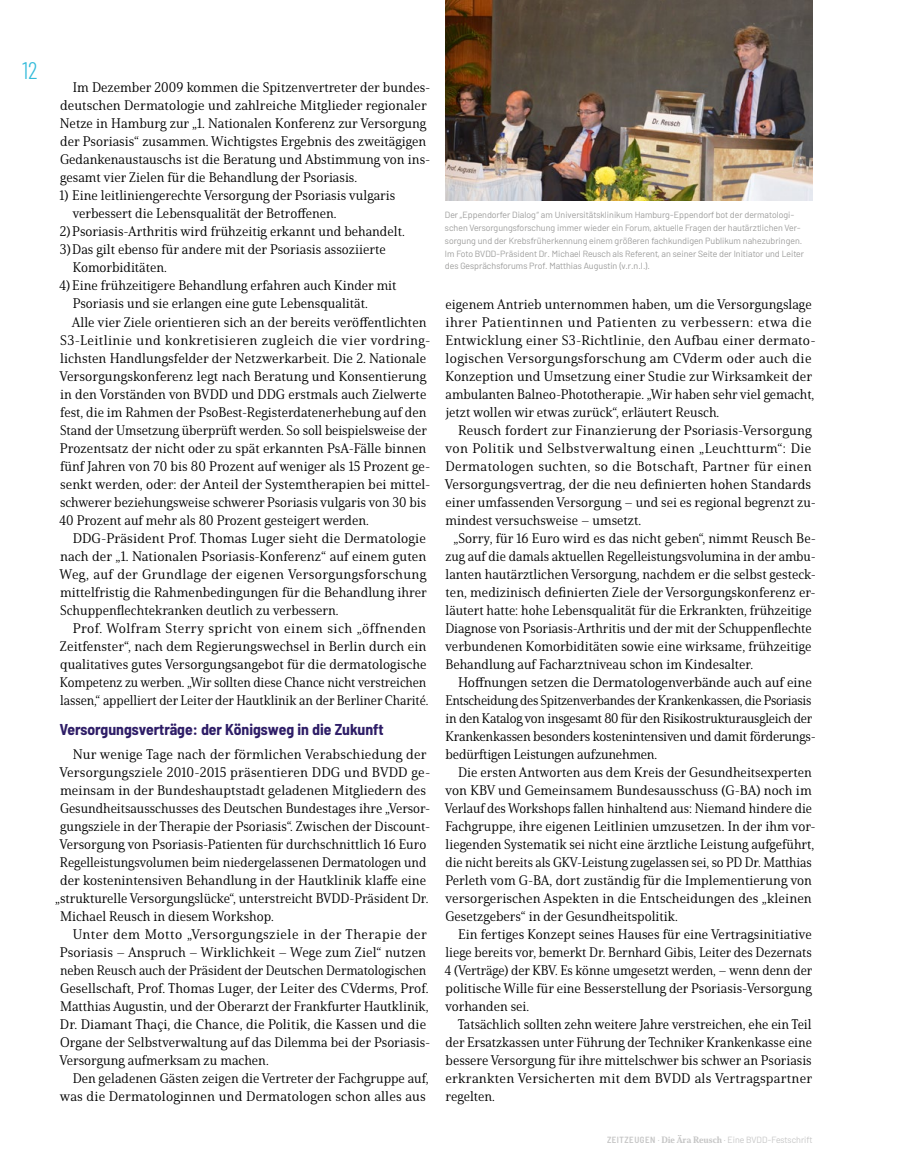
<style>
.page{position:relative;width:906px;height:1174px;background:#fff}
.page>*{position:absolute;margin:0;border:0;box-sizing:border-box;transform-origin:0 0}
.t1{font:300 24px "Barlow Condensed";color:#34bbda}
.t2{font:700 semi-condensed 15.75px "Barlow";color:#2e1d67}
.t3{font:13.5px/18px "Solitas Serif Nor Reg";color:#000}
.t4{font:13.5px "Solitas Serif Nor Reg";letter-spacing:.03em;color:#000}
.t5{font:13.5px "Solitas Serif Nor Reg";letter-spacing:.025em;color:#000}
.t6{font:9px/12.8px "Barlow";color:#9d9d9c}
.t7{font:9px "Barlow";color:#c6c6c6}
.s1{font-weight:600;font-stretch:semi-condensed}
.s2{font-family:"Solitas Serif Nor Ex B"}
</style>
<div class="page">
<img style="left:445px;top:0;width:367px;height:200px">
<h1 class="t1" style="left:22px;top:53px;width:16px">12</h1>
<p class="t3" style="left:60px;top:79px;width:372px;text-indent:13px">Im Dezember 2009 kommen die Spitzenvertreter der bundes&shy;deutschen Dermatologie und zahlreiche Mitglieder regionaler Netze in Hamburg zur „1. Nationalen Konferenz zur Versorgung der Psoriasis“ zusammen. Wichtigstes Ergebnis des zweitägigen Gedankenaustauschs ist die Beratung und Abstimmung von ins&shy;gesamt vier Zielen für die Behandlung der Psoriasis.</p>
<p class="t3" style="left:60px;top:187px;width:337px">1) Eine leitliniengerechte Versorgung der Psoriasis vulgaris</p>
<p class="t3" style="left:72px;top:205px;width:266px">verbessert die Lebensqualität der Betroffenen.</p>
<p class="t3" style="left:60px;top:223px;width:346px">2)Psoriasis-Arthritis wird frühzeitig erkannt und behandelt.</p>
<p class="t3" style="left:60px;top:241px;width:327px">3)Das gilt ebenso für andere mit der Psoriasis assoziierte</p>
<p class="t3" style="left:73px;top:259px;width:96px">Komorbiditäten.</p>
<p class="t3" style="left:59px;top:277px;width:339px">4) Eine frühzeitigere Behandlung erfahren auch Kinder mit</p>
<p class="t3" style="left:73px;top:295px;width:296px">Psoriasis und sie erlangen eine gute Lebensqualität.</p>
<p class="t3" style="left:72px;top:313px;width:356px">Alle vier Ziele orientieren sich an der bereits veröffentlichten</p>
<p class="t4" style="left:60px;top:331px;width:372px">S3-Leitlinie und konkretisieren zugleich die vier vordring-</p>
<p class="t3" style="left:60px;top:349px;width:368px">lichsten Handlungsfelder der Netzwerkarbeit. Die 2. Nationale</p>
<p class="t3" style="left:59px;top:367px;width:368px">Versorgungskonferenz legt nach Beratung und Konsentierung</p>
<p class="t3" style="left:60px;top:385px;width:368px">in den Vorständen von BVDD und DDG erstmals auch Zielwerte</p>
<p class="t3" style="left:60px;top:403px;width:368px">fest, die im Rahmen der PsoBest-Registerdatenerhebung auf den</p>
<p class="t3" style="left:60px;top:421px;width:368px">Stand der Umsetzung überprüft werden. So soll beispielsweise der</p>
<p class="t3" style="left:60px;top:439px;width:368px">Prozentsatz der nicht oder zu spät erkannten PsA-Fälle binnen</p>
<p class="t3" style="left:60px;top:457px;width:372px">fünf Jahren von 70 bis 80 Prozent auf weniger als 15 Prozent ge-</p>
<p class="t3" style="left:60px;top:475px;width:372px">senkt werden, oder: der Anteil der Systemtherapien bei mittel-</p>
<p class="t3" style="left:60px;top:493px;width:368px">schwerer beziehungsweise schwerer Psoriasis vulgaris von 30 bis</p>
<p class="t3" style="left:59px;top:511px;width:311px">40 Prozent auf mehr als 80 Prozent gesteigert werden.</p>
<p class="t3" style="left:73px;top:529px;width:355px">DDG-Präsident Prof. Thomas Luger sieht die Dermatologie</p>
<p class="t3" style="left:60px;top:547px;width:368px">nach der „1. Nationalen Psoriasis-Konferenz“ auf einem guten</p>
<p class="t5" style="left:60px;top:565px;width:368px">Weg, auf der Grundlage der eigenen Versorgungsforschung</p>
<p class="t3" style="left:60px;top:583px;width:368px">mittelfristig die Rahmenbedingungen für die Behandlung ihrer</p>
<p class="t3" style="left:60px;top:601px;width:280px">Schuppenflechtekranken deutlich zu verbessern.</p>
<p class="t4" style="left:73px;top:619px;width:355px">Prof. Wolfram Sterry spricht von einem sich „öffnenden</p>
<p class="t3" style="left:60px;top:637px;width:368px">Zeitfenster“, nach dem Regierungswechsel in Berlin durch ein</p>
<p class="t3" style="left:60px;top:655px;width:368px">qualitatives gutes Versorgungsangebot für die dermatologische</p>
<p class="t3" style="left:60px;top:673px;width:368px">Kompetenz zu werben. „Wir sollten diese Chance nicht verstreichen</p>
<p class="t3" style="left:60px;top:691px;width:370px">lassen,“ appelliert der Leiter der Hautklinik an der Berliner Charité.</p>
<p class="t2" style="left:60px;top:717px;width:325px">Versorgungsverträge: der Königsweg in die Zukunft</p>
<p class="t3" style="left:73px;top:745px;width:355px">Nur wenige Tage nach der förmlichen Verabschiedung der</p>
<p class="t3" style="left:59px;top:763px;width:372px">Versorgungsziele 2010-2015 präsentieren DDG und BVDD ge-</p>
<p class="t3" style="left:60px;top:781px;width:367px">meinsam in der Bundeshauptstadt geladenen Mitgliedern des</p>
<p class="t3" style="left:60px;top:799px;width:372px">Gesundheitsausschusses des Deutschen Bundestages ihre „Versor-</p>
<p class="t3" style="left:60px;top:817px;width:370px">gungsziele in der Therapie der Psoriasis“. Zwischen der Discount-</p>
<p class="t3" style="left:59px;top:835px;width:368px">Versorgung von Psoriasis-Patienten für durchschnittlich 16 Euro</p>
<p class="t3" style="left:60px;top:853px;width:368px">Regelleistungsvolumen beim niedergelassenen Dermatologen und</p>
<p class="t3" style="left:60px;top:871px;width:367px">der kostenintensiven Behandlung in der Hautklinik klaffe eine</p>
<p class="t3" style="left:55px;top:889px;width:375px">„strukturelle Versorgungslücke“, unterstreicht BVDD-Präsident Dr.</p>
<p class="t3" style="left:60px;top:907px;width:215px">Michael Reusch in diesem Workshop.</p>
<p class="t4" style="left:73px;top:925px;width:356px">Unter dem Motto „Versorgungsziele in der Therapie der</p>
<p class="t3" style="left:60px;top:943px;width:368px">Psoriasis – Anspruch – Wirklichkeit – Wege zum Ziel“ nutzen</p>
<p class="t3" style="left:60px;top:961px;width:368px">neben Reusch auch der Präsident der Deutschen Dermatologischen</p>
<p class="t3" style="left:60px;top:979px;width:370px">Gesellschaft, Prof. Thomas Luger, der Leiter des CVderms, Prof.</p>
<p class="t3" style="left:60px;top:997px;width:370px">Matthias Augustin, und der Oberarzt der Frankfurter Hautklinik,</p>
<p class="t3" style="left:60px;top:1015px;width:368px">Dr. Diamant Thaçi, die Chance, die Politik, die Kassen und die</p>
<p class="t3" style="left:60px;top:1033px;width:370px">Organe der Selbstverwaltung auf das Dilemma bei der Psoriasis-</p>
<p class="t3" style="left:59px;top:1051px;width:211px">Versorgung aufmerksam zu machen.</p>
<p class="t3" style="left:73px;top:1069px;width:357px">Den geladenen Gästen zeigen die Vertreter der Fachgruppe auf,</p>
<p class="t3" style="left:60px;top:1087px;width:367px">was die Dermatologinnen und Dermatologen schon alles aus</p>
<p class="t6" style="left:445px;top:208px;width:361px">Der „Eppendorfer Dialog“ am Universitätsklinikum Hamburg-Eppendorf bot der dermatologi&shy;schen Versorgungsforschung immer wieder ein Forum, aktuelle Fragen der hautärztlichen Ver&shy;sorgung und der Krebsfrüherkennung einem größeren fachkundigen Publikum nahezubringen.<br>Im Foto BVDD-Präsident Dr. Michael Reusch als Referent, an seiner Seite der Initiator und Leiter des Gesprächsforums Prof. Matthias Augustin (v.r.n.l.).</p>
<p class="t3" style="left:445px;top:295px;width:372px">eigenem Antrieb unternommen haben, um die Versorgungslage ihrer Patientinnen und Patienten zu verbessern: etwa die Entwicklung einer S3-Richtlinie, den Aufbau einer dermato&shy;logischen Versorgungsforschung am CVderm oder auch die Konzeption und Umsetzung einer Studie zur Wirksamkeit der ambulanten Balneo-Phototherapie. „Wir haben sehr viel gemacht, jetzt wollen wir etwas zurück“, erläutert Reusch.</p>
<p class="t3" style="left:445px;top:421px;width:372px;text-indent:13px">Reusch fordert zur Finanzierung der Psoriasis-Versorgung von Politik und Selbstverwaltung einen „Leuchtturm“: Die Dermatologen suchten, so die Botschaft, Partner für einen Versorgungsvertrag, der die neu definierten hohen Standards einer umfassenden Versorgung – und sei es regional begrenzt zu&shy;mindest versuchsweise – umsetzt.</p>
<p class="t3" style="left:445px;top:529px;width:372px;text-indent:8px">„Sorry, für 16 Euro wird es das nicht geben“, nimmt Reusch Be&shy;zug auf die damals aktuellen Regelleistungsvolumina in der ambu&shy;lanten hautärztlichen Versorgung, nachdem er die selbst gesteck&shy;ten, medizinisch definierten Ziele der Versorgungskonferenz er&shy;läutert hatte: hohe Lebensqualität für die Erkrankten, frühzeitige Diagnose von Psoriasis-Arthritis und der mit der Schuppenflechte verbundenen Komorbiditäten sowie eine wirksame, frühzeitige Behandlung auf Facharztniveau schon im Kindesalter.</p>
<p class="t3" style="left:445px;top:673px;width:372px;text-indent:13px">Hoffnungen setzen die Dermatologenverbände auch auf eine Entscheidung des Spitzenverbandes der Krankenkassen, die Psoriasis in den Katalog von insgesamt 80 für den Risikostrukturausgleich der Krankenkassen besonders kostenintensiven und damit förderungs&shy;bedürftigen Leistungen aufzunehmen.</p>
<p class="t3" style="left:445px;top:763px;width:372px;text-indent:13px">Die ersten Antworten aus dem Kreis der Gesundheitsexperten von KBV und Gemeinsamem Bundesausschuss (G-BA) noch im Verlauf des Workshops fallen hinhaltend aus: Niemand hindere die Fachgruppe, ihre eigenen Leitlinien umzusetzen. In der ihm vor&shy;liegenden Systematik sei nicht eine ärztliche Leistung aufgeführt, die nicht bereits als GKV-Leistung zugelassen sei, so PD Dr. Matthias Perleth vom G-BA, dort zuständig für die Implementierung von versorgerischen Aspekten in die Entscheidungen des „kleinen Gesetzgebers“ in der Gesundheitspolitik.</p>
<p class="t3" style="left:445px;top:925px;width:369px;text-align:justify;text-indent:13px">Ein fertiges Konzept seines Hauses für eine Vertragsinitiative liege bereits vor, bemerkt Dr. Bernhard Gibis, Leiter des Dezernats 4 (Verträge) der KBV. Es könne umgesetzt werden, – wenn denn der politische Wille für eine Besserstellung der Psoriasis-Versorgung vorhanden sei.</p>
<p class="t3" style="left:445px;top:1015px;width:368px;text-align:justify;text-indent:12px">Tatsächlich sollten zehn weitere Jahre verstreichen, ehe ein Teil der Ersatzkassen unter Führung der Techniker Krankenkasse eine bessere Versorgung für ihre mittelschwer bis schwer an Psoriasis erkrankten Versicherten mit dem BVDD als Vertragspartner regelten.</p>
<p class="t7" style="left:607px;top:1133px;width:207px"><span class="s1">ZEITZEUGEN</span> · <span class="s2">Die Ära Reusch</span> · Eine BVDD-Festschrift</p>
</div>
